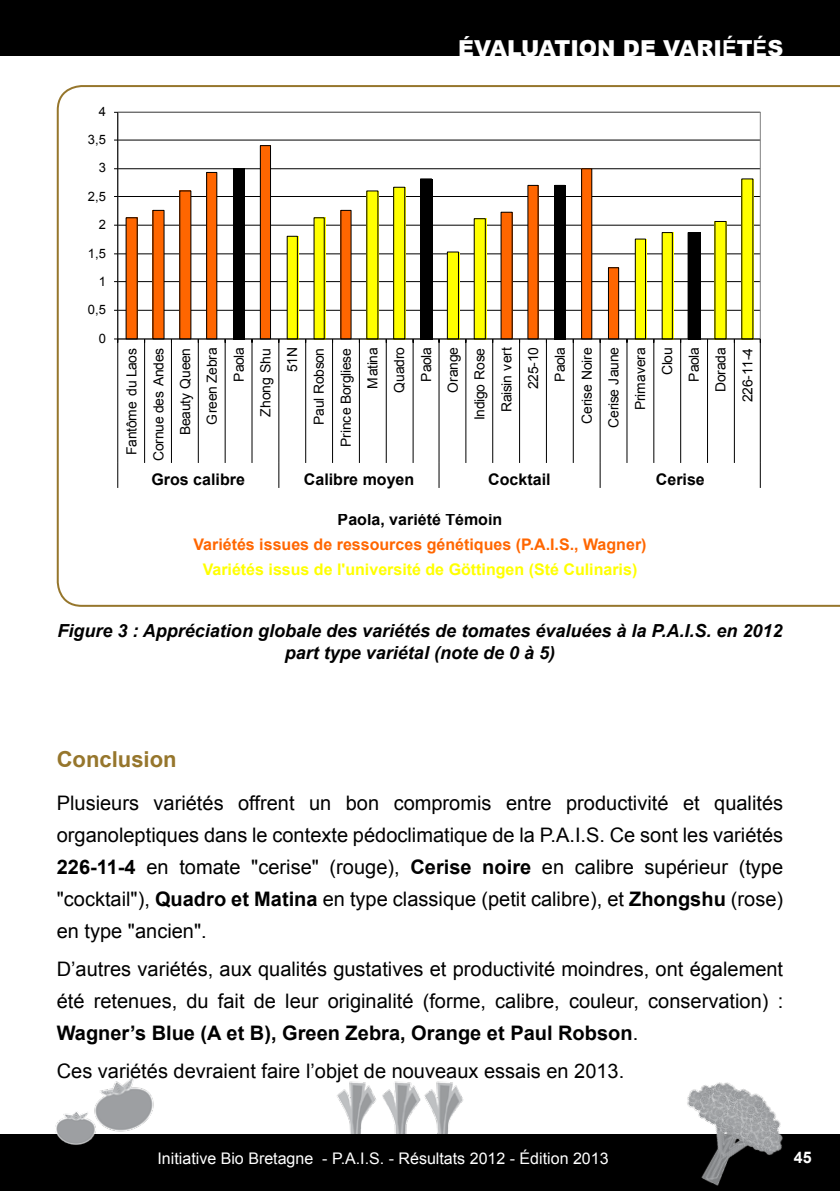
<style>
.page{position:relative;width:840px;height:1191px;background:#fff}
.page>*{position:absolute;margin:0;border:0;box-sizing:border-box;transform-origin:0 0}
.t1{font:900 22px "Arial";color:#fff}
.t2{font:700 22px "Arial";color:#96762c}
.t3{font:20px/32px "Arial";color:#000;text-align:justify}
.t4{font:italic 700 18px/21.6px "Arial";color:#000;text-align:center}
.t5{font:16px "Arial";color:#fff}
.t6{font:700 16px "Arial";color:#000}
.t7{font:700 16px "Arial";color:#f60}
.t8{font:700 16px "Arial";color:#ff0}
.t9{font:700 16px "Arial";color:#fff}
.t10{font:14px "Arial";color:#000}
.t11{font:13.8px/26.8px "Arial";letter-spacing:-.025em;color:#000;text-align:right}
.t12{font:13px "Arial";color:#000}
.s1{font-weight:700}
</style>
<div class="page">
<img style="left:337px;top:1081px;width:127px;height:53px">
<div style="left:0;top:1134px;width:839px;height:57px;background:#000"></div>
<div style="left:0;top:0;width:839px;height:55px;background:#000"></div>
<img style="left:55px;top:1076px;width:99px;height:69px">
<img style="left:687px;top:1082px;width:96px;height:104px">
<svg style="left:57px;top:85px;width:782px;height:522px"></svg>
<div style="left:256px;top:348px;width:18px;height:84px;background:#fff"></div>
<div style="left:120px;top:473px;width:156px;height:40px;background:#fff"></div>
<div style="left:281px;top:473px;width:156px;height:40px;background:#fff"></div>
<div style="left:441px;top:473px;width:156px;height:40px;background:#fff"></div>
<div style="left:602px;top:473px;width:156px;height:40px;background:#fff"></div>
<p class="t12" style="left:99px;top:103px;width:9px">4</p>
<p class="t12" style="left:88px;top:131px;width:20px">3,5</p>
<p class="t12" style="left:99px;top:159px;width:9px">3</p>
<p class="t12" style="left:88px;top:188px;width:20px">2,5</p>
<p class="t12" style="left:99px;top:216px;width:9px">2</p>
<p class="t12" style="left:88px;top:244px;width:20px">1,5</p>
<p class="t12" style="left:99px;top:273px;width:9px">1</p>
<p class="t12" style="left:88px;top:301px;width:20px">0,5</p>
<p class="t12" style="left:99px;top:329px;width:9px">0</p>
<p class="t1" style="left:458px;top:32px;width:326px">ÉVALUATION DE VARI<span class="s1">É</span>T<span class="s1">É</span>S</p>
<p class="t11" style="left:118px;top:461px;width:116px;rotate:-90deg">Fantôme du Laos<br>Cornue des Andes<br>Beauty Queen<br>Green Zebra<br>Paola<br>Zhong Shou<br>51N<br>Paul Robson<br>Prince Borgliese<br>Matina<br>Quadro<br>Paola<br>Orange<br>Indigo Rose<br>Raisin vert<br>225-10<br>Paola<br>Cerise Noire<br>Cerise Jaune<br>Primavera<br>Clou<br>Paola<br>Dorada<br>226-11-4</p>
<p class="t11" style="left:193px;top:466px;width:11px">A</p>
<p class="t11" style="left:353px;top:466px;width:11px">B</p>
<p class="t11" style="left:514px;top:466px;width:12px">C</p>
<p class="t11" style="left:674px;top:466px;width:12px">D</p>
<p class="t10" style="left:256px;top:417px;width:70px;rotate:-90deg">Zhong Shu</p>
<p class="t6" style="left:151px;top:468px;width:95px">Gros calibre</p>
<p class="t6" style="left:304px;top:468px;width:112px">Calibre moyen</p>
<p class="t6" style="left:488px;top:468px;width:64px">Cocktail</p>
<p class="t6" style="left:655px;top:468px;width:50px">Cerise</p>
<p class="t6" style="left:337px;top:509px;width:166px">Paola, variété Témoin</p>
<p class="t7" style="left:193px;top:534px;width:454px">Variétés issues de ressources génétiques (P.A.I.S., Wagner)</p>
<p class="t8" style="left:202px;top:559px;width:436px">Variétés issus de l'université de Göttingen (Sté Culinaris)</p>
<p class="t4" style="left:57px;top:620px;width:726px">Figure 3 : Appréciation globale des variétés de tomates évaluées à la P.A.I.S. en 2012 part type variétal (note de 0 à 5)</p>
<p class="t2" style="left:57px;top:744px;width:121px">Conclusion</p>
<p class="t3" style="left:57px;top:787px;width:727px">Plusieurs variétés offrent un bon compromis entre productivité et qualités organoleptiques dans le contexte pédoclimatique de la P.A.I.S. Ce sont les variétés <span class="s1">226-11-4</span> en tomate "cerise" (rouge), <span class="s1">Cerise noire</span> en calibre supérieur (type "cocktail"), <span class="s1">Quadro et Matina</span> en type classique (petit calibre), et <span class="s1">Zhongshu</span> (rose) en type "ancien".</p>
<p class="t3" style="left:57px;top:953px;width:727px">D’autres variétés, aux qualités gustatives et productivité moindres, ont également été retenues, du fait de leur originalité (forme, calibre, couleur, conservation) :<br><span class="s1">Wagner’s Blue (A et B), Green Zebra, Orange et Paul Robson</span>.</p>
<p class="t3" style="left:57px;top:1054px;width:568px">Ces variétés devraient faire l’objet de nouveaux essais en 2013.</p>
<p class="t5" style="left:157px;top:1147px;width:452px">Initiative Bio Bretagne - P.A.I.S. - Résultats 2012 - Édition 2013</p>
<p class="t9" style="left:793px;top:1146px;width:19px">45</p>
</div>
